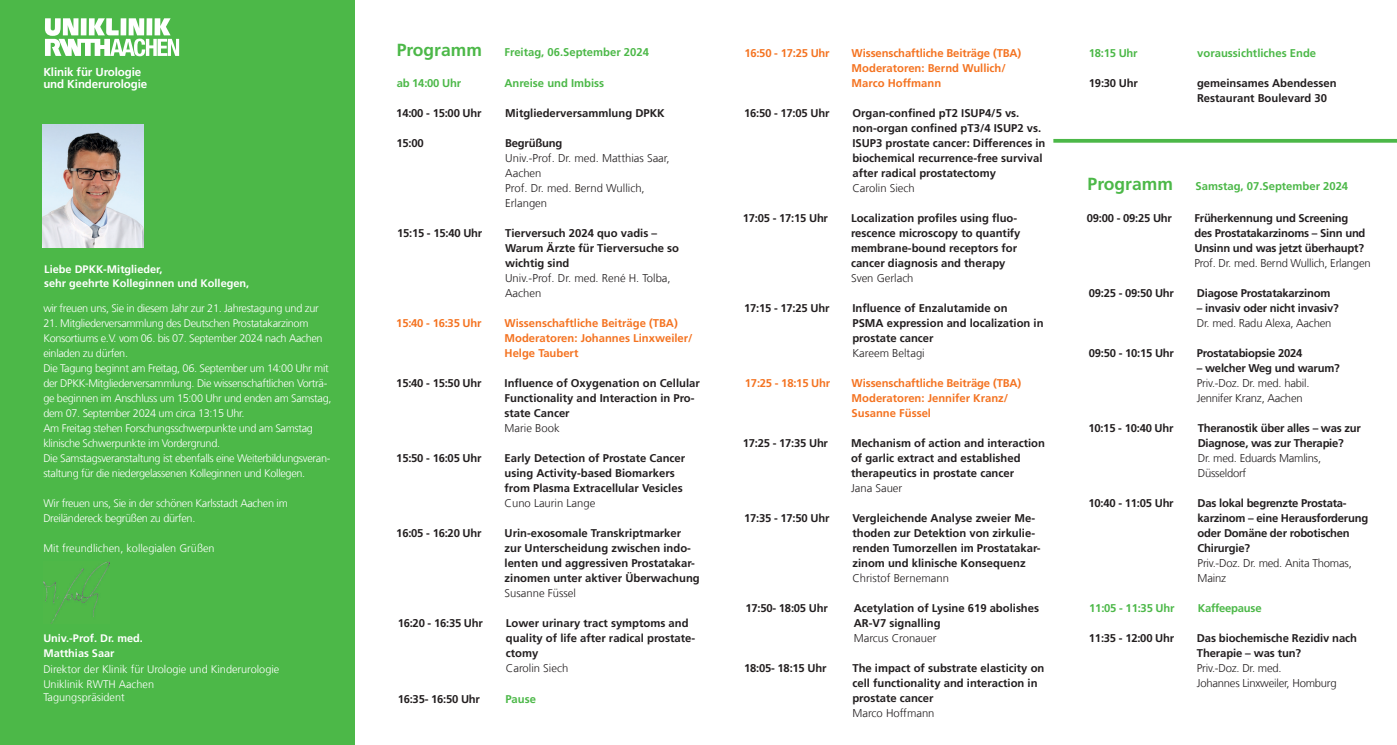
<style>
.page{position:relative;width:1397px;height:745px;background:#fff}
.page>*{position:absolute;margin:0;border:0;box-sizing:border-box;transform-origin:0 0}
.t1{font:700 17.5px "Frutiger LT Com";color:#4cb848}
.t2{font:700 11.5px/12.5px "Frutiger LT Com";letter-spacing:-.01em;color:#fff}
.t3{font:700 11.25px/15px "Frutiger LT Com";color:#231f20}
.t4{font:700 11.25px/15px "Frutiger LT Com";letter-spacing:-.02em;color:#231f20}
.t5{font:300 11.25px/15px "Frutiger LT Com";color:#231f20}
.t6{font:700 11.25px/15px "Frutiger LT Com";color:#f47321}
.t7{font:300 11.25px/15px "Frutiger LT Com";letter-spacing:-.02em;color:#231f20}
.t8{font:700 11.25px "Frutiger LT Com";color:#4cb848}
.t9{font:700 11.25px "Frutiger LT Com";letter-spacing:-.02em;color:#f47321}
.t10{font:700 11.25px "Frutiger LT Com";letter-spacing:-.02em;color:#4cb848}
.t11{font:300 11px/15px "Frutiger LT Com";letter-spacing:-.03em;color:#fff}
.t12{font:300 11px/15px "Frutiger LT Com";color:#fff}
.t13{font:700 11px/13.8px "Frutiger LT Com";color:#fff}
</style>
<div class="page">
<div style="left:0;top:0;width:354px;height:744px;background:#4cb848"></div>
<svg style="left:45px;top:18px;width:134px;height:38px"></svg>
<img style="left:43px;top:125px;width:101px;height:122px">
<img style="left:43px;top:561px;width:67px;height:61px">
<svg style="left:1053px;top:139px;width:343px;height:4px"></svg>
<p class="t2" style="left:43px;top:66px;width:105px">Klinik für Urologie und Kinderurologie</p>
<p class="t13" style="left:44px;top:262px;width:206px">Liebe DPKK-Mitglieder,<br>sehr geehrte Kolleginnen und Kollegen,</p>
<p class="t11" style="left:43px;top:300px;width:277px">wir freuen uns, Sie in diesem Jahr zur 21. Jahrestagung und zur</p>
<p class="t11" style="left:43px;top:315px;width:289px">21. Mitgliederversammlung des Deutschen Prostatakarzinom Konsortiums e.V. vom 06. bis 07. September 2024 nach Aachen einladen zu dürfen.<br>Die Tagung beginnt am Freitag, 06. September um 14:00 Uhr mit der DPKK-Mitgliederversammlung. Die wissenschaftlichen Vorträ&shy;ge beginnen im Anschluss um 15:00 Uhr und enden am Samstag, dem 07. September 2024 um circa 13:15 Uhr.<br>Am Freitag stehen Forschungsschwerpunkte und am Samstag klinische Schwerpunkte im Vordergrund.<br>Die Samstagsveranstaltung ist ebenfalls eine Weiterbildungsveran&shy;staltung für die niedergelassenen Kolleginnen und Kollegen.</p>
<p class="t11" style="left:43px;top:495px;width:246px">Wir freuen uns, Sie in der schönen Karlsstadt Aachen im<br>Dreiländereck begrüßen zu dürfen.</p>
<p class="t12" style="left:43px;top:540px;width:173px">Mit freundlichen, kollegialen Grüßen</p>
<p class="t13" style="left:43px;top:630px;width:101px;line-height:15px">Univ.-Prof. Dr. med.<br>Matthias Saar</p>
<p class="t12" style="left:43px;top:660px;width:237px">Direktor der Klinik für Urologie und Kinderurologie<br>Uniklinik RWTH Aachen</p>
<p class="t12" style="left:43px;top:689px;width:83px">Tagungspräsident</p>
<h1 class="t1" style="left:396px;top:40px;width:87px">Programm</h1>
<p class="t8" style="left:504px;top:45px;width:146px">Freitag, 06.September 2024</p>
<p class="t8" style="left:396px;top:76px;width:66px">ab 14:00 Uhr</p>
<p class="t8" style="left:504px;top:76px;width:101px">Anreise und Imbiss</p>
<p class="t4" style="left:396px;top:105px;width:87px">14:00 - 15:00 Uhr</p>
<p class="t3" style="left:505px;top:105px;width:161px">Mitgliederversammlung DPKK</p>
<p class="t3" style="left:396px;top:135px;width:29px">15:00</p>
<p class="t4" style="left:505px;top:135px;width:58px">Begrüßung</p>
<p class="t5" style="left:505px;top:150px;width:166px">Univ.-Prof. Dr. med. Matthias Saar,<br>Aachen<br>Prof. Dr. med. Bernd Wullich,<br>Erlangen</p>
<p class="t4" style="left:397px;top:225px;width:87px">15:15 - 15:40 Uhr</p>
<p class="t3" style="left:505px;top:225px;width:175px">Tierversuch 2024 quo vadis –<br>Warum Ärzte für Tierversuche so wichtig sind</p>
<p class="t5" style="left:505px;top:270px;width:167px">Univ.-Prof. Dr. med. René H. Tolba,<br>Aachen</p>
<p class="t9" style="left:396px;top:316px;width:87px">15:40 - 16:35 Uhr</p>
<p class="t6" style="left:504px;top:315px;width:189px">Wissenschaftliche Beiträge (TBA)<br>Moderatoren: Johannes Linxweiler/<br>Helge Taubert</p>
<p class="t4" style="left:396px;top:375px;width:87px">15:40 - 15:50 Uhr</p>
<p class="t3" style="left:504px;top:375px;width:197px">Influence of Oxygenation on Cellular<br>Functionality and Interaction in Pro&shy;state Cancer</p>
<p class="t5" style="left:504px;top:420px;width:57px">Marie Book</p>
<p class="t4" style="left:396px;top:450px;width:87px">15:50 - 16:05 Uhr</p>
<p class="t3" style="left:504px;top:450px;width:182px">Early Detection of Prostate Cancer using Activity-based Biomarkers from Plasma Extracellular Vesicles</p>
<p class="t5" style="left:504px;top:495px;width:92px">Cuno Laurin Lange</p>
<p class="t4" style="left:396px;top:525px;width:87px">16:05 - 16:20 Uhr</p>
<p class="t3" style="left:504px;top:525px;width:197px">Urin-exosomale Transkriptmarker zur Unterscheidung zwischen indo&shy;lenten und aggressiven Prostatakar&shy;zinomen unter aktiver Überwachung</p>
<p class="t5" style="left:504px;top:585px;width:73px">Susanne Füssel</p>
<p class="t4" style="left:397px;top:615px;width:87px">16:20 - 16:35 Uhr</p>
<p class="t3" style="left:506px;top:615px;width:191px">Lower urinary tract symptoms and quality of life after radical prostate&shy;ctomy</p>
<p class="t5" style="left:506px;top:660px;width:64px">Carolin Siech</p>
<p class="t4" style="left:397px;top:690px;width:84px">16:35- 16:50 Uhr</p>
<p class="t8" style="left:505px;top:691px;width:32px">Pause</p>
<p class="t9" style="left:744px;top:46px;width:87px">16:50 - 17:25 Uhr</p>
<p class="t6" style="left:851px;top:45px;width:171px">Wissenschaftliche Beiträge (TBA)</p>
<p class="t8" style="left:1088px;top:46px;width:50px">18:15 Uhr</p>
<p class="t8" style="left:1197px;top:46px;width:120px">voraussichtliches Ende</p>
<p class="t6" style="left:851px;top:60px;width:156px">Moderatoren: Bernd Wullich/<br>Marco Hoffmann</p>
<p class="t3" style="left:1088px;top:75px;width:50px">19:30 Uhr</p>
<p class="t3" style="left:1196px;top:75px;width:141px">gemeinsames Abendessen<br>Restaurant Boulevard 30</p>
<p class="t4" style="left:744px;top:105px;width:87px">16:50 - 17:05 Uhr</p>
<p class="t3" style="left:852px;top:105px;width:194px">Organ-confined pT2 ISUP4/5 vs. non-organ confined pT3/4 ISUP2 vs.<br>ISUP3 prostate cancer: Differences in biochemical recurrence-free survival after radical prostatectomy</p>
<p class="t5" style="left:852px;top:180px;width:64px">Carolin Siech</p>
<p class="t4" style="left:742px;top:210px;width:87px">17:05 - 17:15 Uhr</p>
<p class="t3" style="left:850px;top:210px;width:171px">Localization profiles using fluo&shy;rescence microscopy to quantify membrane-bound receptors for cancer diagnosis and therapy</p>
<p class="t5" style="left:850px;top:270px;width:64px">Sven Gerlach</p>
<p class="t4" style="left:744px;top:300px;width:87px">17:15 - 17:25 Uhr</p>
<p class="t3" style="left:852px;top:300px;width:193px">Influence of Enzalutamide on<br>PSMA expression and localization in prostate cancer</p>
<p class="t5" style="left:852px;top:345px;width:74px">Kareem Beltagi</p>
<p class="t6" style="left:851px;top:375px;width:171px">Wissenschaftliche Beiträge (TBA)<br>Moderatoren: Jennifer Kranz/<br>Susanne Füssel</p>
<p class="t9" style="left:744px;top:376px;width:87px">17:25 - 18:15 Uhr</p>
<p class="t4" style="left:742px;top:435px;width:87px">17:25 - 17:35 Uhr</p>
<p class="t3" style="left:850px;top:435px;width:195px">Mechanism of action and interaction of garlic extract and established therapeutics in prostate cancer</p>
<p class="t5" style="left:850px;top:480px;width:53px">Jana Sauer</p>
<p class="t4" style="left:744px;top:510px;width:87px">17:35 - 17:50 Uhr</p>
<p class="t3" style="left:852px;top:510px;width:189px">Vergleichende Analyse zweier Me&shy;thoden zur Detektion von zirkulie&shy;renden Tumorzellen im Prostatakar&shy;zinom und klinische Konsequenz</p>
<p class="t5" style="left:852px;top:570px;width:98px">Christof Bernemann</p>
<p class="t4" style="left:745px;top:600px;width:84px">17:50- 18:05 Uhr</p>
<p class="t3" style="left:853px;top:600px;width:187px">Acetylation of Lysine 619 abolishes<br>AR-V7 signalling</p>
<p class="t5" style="left:853px;top:630px;width:84px">Marcus Cronauer</p>
<p class="t4" style="left:744px;top:660px;width:84px">18:05- 18:15 Uhr</p>
<p class="t3" style="left:852px;top:660px;width:193px">The impact of substrate elasticity on cell functionality and interaction in prostate cancer</p>
<p class="t5" style="left:852px;top:705px;width:84px">Marco Hoffmann</p>
<h1 class="t1" style="left:1087px;top:173px;width:87px">Programm</h1>
<p class="t8" style="left:1195px;top:179px;width:154px">Samstag, 07.September 2024</p>
<p class="t4" style="left:1086px;top:210px;width:87px">09:00 - 09:25 Uhr</p>
<p class="t4" style="left:1194px;top:210px;width:172px">Früherkennung und Screening des Prostatakarzinoms – Sinn und<br>Unsinn und was jetzt überhaupt?</p>
<p class="t7" style="left:1194px;top:255px;width:178px">Prof. Dr. med. Bernd Wullich, Erlangen</p>
<p class="t4" style="left:1088px;top:285px;width:87px">09:25 - 09:50 Uhr</p>
<p class="t4" style="left:1196px;top:285px;width:135px">Diagose Prostatakarzinom</p>
<p class="t4" style="left:1196px;top:300px;width:143px">– invasiv oder nicht invasiv?</p>
<p class="t7" style="left:1196px;top:315px;width:136px">Dr. med. Radu Alexa, Aachen</p>
<p class="t4" style="left:1088px;top:345px;width:87px">09:50 - 10:15 Uhr</p>
<p class="t4" style="left:1196px;top:345px;width:107px">Prostatabiopsie 2024</p>
<p class="t4" style="left:1196px;top:360px;width:144px">– welcher Weg und warum?</p>
<p class="t7" style="left:1196px;top:375px;width:114px">Priv.-Doz. Dr. med. habil.<br>Jennifer Kranz, Aachen</p>
<p class="t4" style="left:1088px;top:420px;width:87px">10:15 - 10:40 Uhr</p>
<p class="t4" style="left:1197px;top:420px;width:165px">Theranostik über alles – was zur<br>Diagnose, was zur Therapie?</p>
<p class="t7" style="left:1197px;top:450px;width:125px">Dr. med. Eduards Mamlins,<br>Düsseldorf</p>
<p class="t4" style="left:1088px;top:495px;width:87px">10:40 - 11:05 Uhr</p>
<p class="t4" style="left:1197px;top:495px;width:172px">Das lokal begrenzte Prostata&shy;karzinom – eine Herausforderung oder Domäne der robotischen<br>Chirurgie?</p>
<p class="t7" style="left:1197px;top:555px;width:156px">Priv.-Doz. Dr. med. Anita Thomas,<br>Mainz</p>
<p class="t10" style="left:1089px;top:601px;width:87px">11:05 - 11:35 Uhr</p>
<p class="t10" style="left:1197px;top:601px;width:65px">Kaffeepause</p>
<p class="t4" style="left:1088px;top:630px;width:87px">11:35 - 12:00 Uhr</p>
<p class="t3" style="left:1196px;top:630px;width:161px">Das biochemische Rezidiv nach<br>Therapie – was tun?</p>
<p class="t7" style="left:1196px;top:660px;width:141px">Priv.-Doz. Dr. med.<br>Johannes Linxweiler, Homburg</p>
</div>
